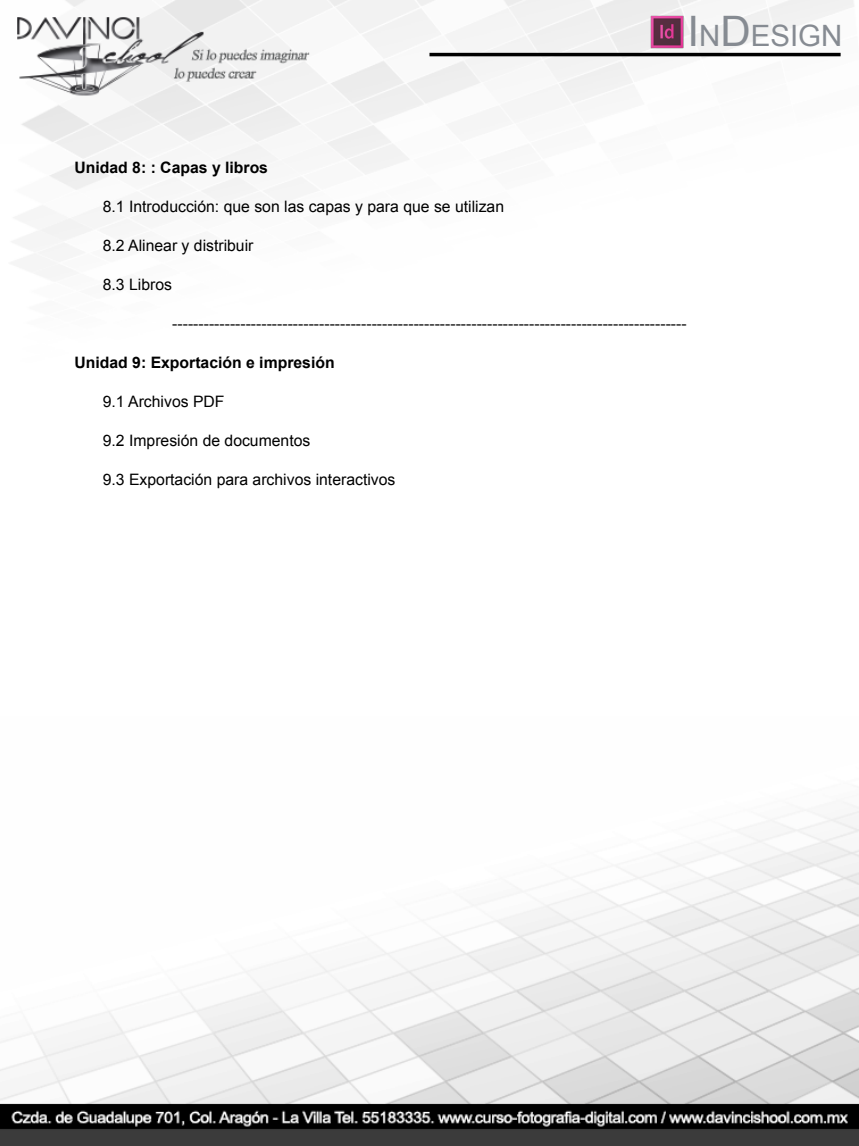
<style>
.page{position:relative;width:859px;height:1146px;background:#fff}
.page>*{position:absolute;margin:0;border:0;box-sizing:border-box;transform-origin:0 0}
.t1{font:29.4px "Arial";color:#868b92}
.t2{font:15.75px "Arial";color:#000}
.t3{font:700 15.75px "Arial";color:#000}
.s1{font-size:42px}
</style>
<div class="page">
<img style="left:0;top:0;width:858px;height:1146px">
<hr style="left:429px;top:53px;width:411px;height:3px;background:#000">
<img style="left:650px;top:16px;width:33px;height:32px">
<h1 class="t1" style="left:687px;top:17px;width:156px"><span class="s1">I</span>N<span class="s1">D</span>ESIGN</h1>
<p class="t3" style="left:74px;top:157px;width:195px">Unidad 8: : Capas y libros</p>
<p class="t2" style="left:103px;top:196px;width:402px">8.1 Introducción: que son las capas y para que se utilizan</p>
<p class="t2" style="left:103px;top:235px;width:152px">8.2 Alinear y distribuir</p>
<p class="t2" style="left:103px;top:274px;width:71px">8.3 Libros</p>
<p class="t2" style="left:172px;top:313px;width:515px">--------------------------------------------------------------------------------------------------</p>
<p class="t3" style="left:74px;top:352px;width:261px">Unidad 9: Exportación e impresión</p>
<p class="t2" style="left:103px;top:391px;width:123px">9.1 Archivos PDF</p>
<p class="t2" style="left:103px;top:430px;width:209px">9.2 Impresión de documentos</p>
<p class="t2" style="left:103px;top:470px;width:294px">9.3 Exportación para archivos interactivos</p>
</div>
